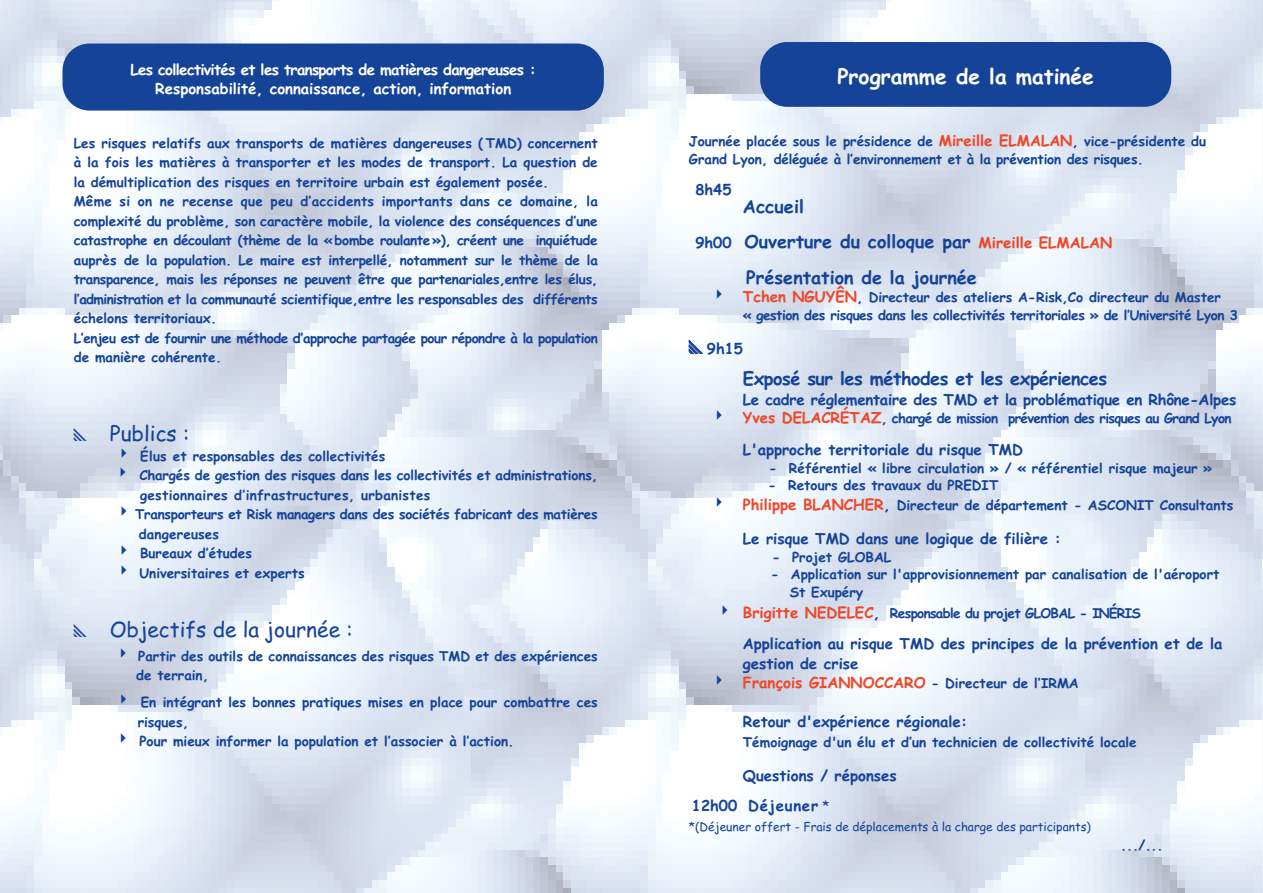
<style>
.page{position:relative;width:1263px;height:893px;background:#fff}
.page>*{position:absolute;margin:0;border:0;box-sizing:border-box;transform-origin:0 0}
.t1{font:21px "Comic Sans MS";color:#154398}
.t2{font:700 21px "Comic Sans MS";color:#fff}
.t3{font:700 18px "Comic Sans MS";color:#154398}
.t4{font:700 18px "Comic Sans MS";letter-spacing:-.025em;color:#154398}
.t5{font:700 15px/19.4px "Comic Sans MS";color:#154398}
.t6{font:700 15px/19.4px "Comic Sans MS";letter-spacing:-.045em;color:#fff;text-align:center}
.t7{font:700 15px "Comic Sans MS";color:#ef4728}
.t8{font:700 13.5px/19.5px "Comic Sans MS";color:#154398}
.t9{font:700 13.5px/17.9px "Comic Sans MS";letter-spacing:-.03em;color:#154398}
.t10{font:700 13.5px/19.5px "Comic Sans MS";letter-spacing:-.02em;color:#154398}
.t11{font:700 13.5px "Comic Sans MS";letter-spacing:-.045em;color:#154398}
.t12{font:700 13.5px "Comic Sans MS";letter-spacing:-.05em;color:#154398}
.t13{font:12px "Comic Sans MS";color:#154398}
.s1{font-size:15px;color:#ef4728}
.s2{font-size:15px}
.s3{color:#154398}
.s4{font-size:13.5px;color:#154398}
.s5{font-weight:400;font-size:13.5px}
</style>
<div class="page">
<img style="left:0;top:0;width:1263px;height:892px">
<div style="left:62px;top:44px;width:542px;height:67px;background:#154398;border-radius:27px"></div>
<div style="left:760px;top:42px;width:411px;height:65px;background:#154398;border-radius:27px"></div>
<svg style="left:689px;top:340px;width:13px;height:13px"></svg>
<svg style="left:74px;top:428px;width:13px;height:13px"></svg>
<svg style="left:74px;top:624px;width:13px;height:13px"></svg>
<p class="t6" style="left:130px;top:60px;width:407px">Les collectivités et les transports de matières dangereuses :<br>Responsabilité, connaissance, action, information</p>
<h1 class="t2" style="left:837px;top:64px;width:258px">Programme de la matinée</h1>
<p class="t8" style="left:689px;top:133px;width:519px;line-height:18.1px">Journée placée sous le présidence de <span class="s1">Mireille ELMALAN</span>, vice-présidente du<br>Grand Lyon, déléguée à l’environnement et à la prévention des risques.</p>
<p class="t5" style="left:695px;top:180px;width:38px">8h45</p>
<h2 class="t3" style="left:743px;top:196px;width:63px">Accueil</h2>
<h2 class="t3" style="left:695px;top:232px;width:418px"><span class="s2">9h00</span> Ouverture du colloque par <span class="s1">Mireille ELMALAN</span></h2>
<h2 class="t3" style="left:746px;top:267px;width:232px">Présentation de la journée</h2>
<p class="t9" style="left:743px;top:288px;width:496px;text-indent:-31px">✔ <span class="s1">Tchen NGUYÊN</span>, Directeur des ateliers A-Risk,Co directeur du Master<br>« gestion des risques dans les collectivités territoriales » de l’Université Lyon 3</p>
<p class="t5" style="left:707px;top:339px;width:38px">9h15</p>
<h2 class="t4" style="left:743px;top:369px;width:366px">Exposé sur les méthodes et les expériences</h2>
<p class="t5" style="left:743px;top:390px;width:495px">Le cadre réglementaire des TMD et la problématique en Rhône-Alpes</p>
<p class="t11" style="left:712px;top:410px;width:521px">✔ <span class="s1">Yves DELACRÉTAZ</span>, chargé de mission prévention des risques au Grand Lyon</p>
<p class="t5" style="left:743px;top:440px;width:282px">L'approche territoriale du risque TMD</p>
<p class="t8" style="left:769px;top:459px;width:445px">- Référentiel « libre circulation » / « référentiel risque majeur »</p>
<p class="t8" style="left:768px;top:476px;width:232px">- Retours des travaux du PREDIT</p>
<p class="t8" style="left:711px;top:495px;width:523px">✔ <span class="s1">Philippe BLANCHER</span><span class="s2">,</span> Directeur de département - ASCONIT Consultants</p>
<p class="t5" style="left:743px;top:529px;width:320px">Le risque TMD dans une logique de filière :</p>
<p class="t8" style="left:772px;top:547px;width:121px">- Projet GLOBAL</p>
<p class="t8" style="left:790px;top:566px;width:431px;line-height:17.4px;text-indent:-19px">- Application sur l'approvisionnement par canalisation de l'aéroport<br>St Exupéry</p>
<p class="t12" style="left:717px;top:606px;width:425px">✔ <span class="s1">Brigitte NEDELEC</span><span class="s2">,</span> Responsable du projet GLOBAL - INÉRIS</p>
<p class="t5" style="left:743px;top:634px;width:481px">Application au risque TMD des principes de la prévention et de la gestion de crise</p>
<p class="t7" style="left:711px;top:674px;width:369px"><span class="s3">✔</span> François GIANNOCCARO <span class="s4">- Directeur de l’IRMA</span></p>
<p class="t5" style="left:743px;top:712px;width:226px">Retour d'expérience régionale:</p>
<p class="t8" style="left:743px;top:732px;width:395px">Témoignage d'un élu et d’un technicien de collectivité locale</p>
<p class="t5" style="left:692px;top:760px;width:207px;line-height:30.5px;text-indent:51px">Questions / réponses<br>12h00 Déjeuner <span class="s5">*</span></p>
<p class="t13" style="left:689px;top:819px;width:404px">*(Déjeuner offert - Frais de déplacements à la charge des participants)</p>
<p class="t8" style="left:1121px;top:836px;width:44px">.../...</p>
<p class="t8" style="left:74px;top:133px;width:525px">Les risques relatifs aux transports de matières dangereuses ( TMD) concernent à la fois les matières à transporter et les modes de transport. La question de la démultiplication des risques en territoire urbain est également posée.<br>Même si on ne recense que peu d’accidents importants dans ce domaine, la complexité du problème, son caractère mobile, la violence des conséquences d’une catastrophe en découlant (thème de la « bombe roulante »), créent une inquiétude auprès de la population. Le maire est interpellé, notamment sur le thème de la transparence, mais les réponses ne peuvent être que partenariales,entre les élus, l’administration et la communauté scientifique,entre les responsables des différents échelons territoriaux.<br>L’enjeu est de fournir une méthode d’approche partagée pour répondre à la population de manière cohérente.</p>
<h1 class="t1" style="left:110px;top:422px;width:81px">Publics :</h1>
<p class="t8" style="left:116px;top:446px;width:271px">✔ Élus et responsables des collectivités</p>
<p class="t8" style="left:140px;top:466px;width:459px;text-indent:-25px">✔ Chargés de gestion des risques dans les collectivités et administrations, gestionnaires d’infrastructures, urbanistes</p>
<p class="t10" style="left:139px;top:505px;width:460px;text-indent:-23px">✔ Transporteurs et Risk managers dans des sociétés fabricant des matières dangereuses</p>
<p class="t8" style="left:116px;top:544px;width:137px">✔ Bureaux d’études</p>
<p class="t8" style="left:116px;top:563px;width:190px">✔ Universitaires et experts</p>
<h1 class="t1" style="left:110px;top:617px;width:244px">Objectifs de la journée :</h1>
<p class="t8" style="left:136px;top:646px;width:463px;text-indent:-21px">✔ Partir des outils de connaissances des risques TMD et des expériences de terrain,</p>
<p class="t8" style="left:138px;top:693px;width:462px;text-indent:-22px">✔ En intégrant les bonnes pratiques mises en place pour combattre ces risques,</p>
<p class="t8" style="left:115px;top:732px;width:400px">✔ Pour mieux informer la population et l’associer à l’action.</p>
</div>
